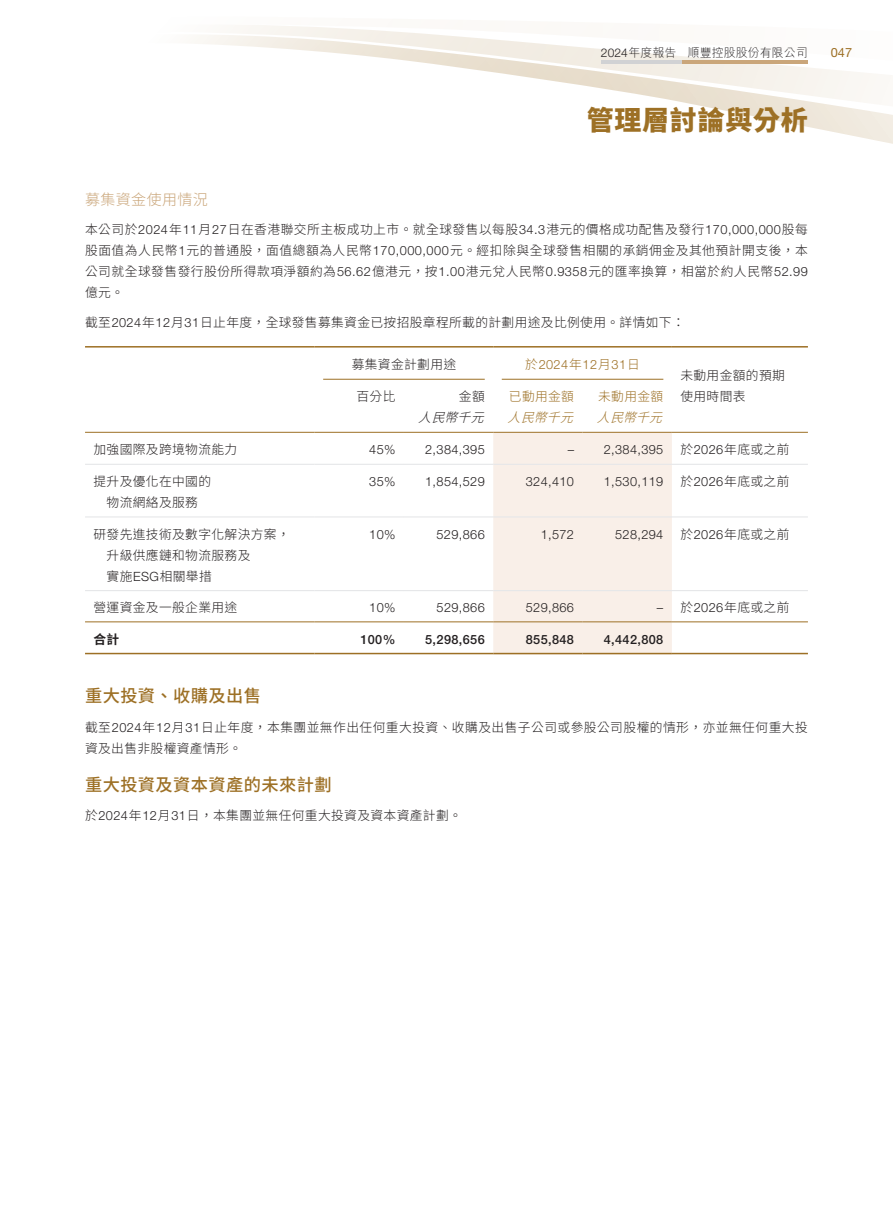
<style>
.page{position:relative;width:893px;height:1212px;background:#fff}
.page>*{position:absolute;margin:0;border:0;box-sizing:border-box;transform-origin:0 0}
.t1{font:800 27px "Source Han Sans TC";letter-spacing:.03em;color:#9d7025}
.t2{font:500 17.25px "Source Han Sans TC";letter-spacing:.025em;color:#9d7025}
.t3{font:300 15px "Source Han Sans TC";letter-spacing:.03em;color:#caa67a}
.t4{font:300 12.75px/21px "Source Han Sans TC";letter-spacing:.03em;color:#231f20}
.t5{font:300 12.75px "Helvetica Neue LT Pro";letter-spacing:.03em;color:#231f20}
.t6{font:500 12.75px "Helvetica Neue LT Pro";letter-spacing:.03em;color:#231f20}
.t7{font:300 12.75px "Helvetica Neue LT Pro";letter-spacing:.03em;color:#9d7025}
.t8{font:300 12.75px "Source Han Sans TC";letter-spacing:.03em;color:#9d7025}
.t9{font:italic 300 12.75px "Source Han Sans TC";color:#9d7025}
.t10{font:italic 300 12.75px "Source Han Sans TC";color:#231f20}
.t11{font:12.75px "Helvetica Neue LT Pro";color:#9d7025}
.t12{font:700 12.75px "Source Han Sans TC";color:#231f20}
.t13{font:300 12px "M Hei HK";letter-spacing:.005em;color:#231f20}
.s1{font-family:"Helvetica Neue LT Pro"}
.s2{font-family:"Source Han Sans TC"}
</style>
<div class="page">
<svg style="left:194px;top:25px;width:699px;height:116px"></svg>
<hr style="left:601px;top:60px;width:97px;height:3px;background:#d1d2d4">
<hr style="left:682px;top:60px;width:126px;height:3px;background:#caa67a">
<div style="left:493px;top:433px;width:179px;height:222px;background:#f9efe8"></div>
<hr style="left:85px;top:464px;width:230px;height:1px;background:#e6e7e9">
<hr style="left:315px;top:464px;width:89px;height:1px;background:#e6e7e9">
<hr style="left:404px;top:464px;width:89px;height:1px;background:#e6e7e9">
<hr style="left:493px;top:464px;width:90px;height:1px;background:#e6e7e9">
<hr style="left:583px;top:464px;width:89px;height:1px;background:#e6e7e9">
<hr style="left:672px;top:464px;width:136px;height:1px;background:#e6e7e9">
<hr style="left:85px;top:516px;width:230px;height:1px;background:#e6e7e9">
<hr style="left:315px;top:516px;width:89px;height:1px;background:#e6e7e9">
<hr style="left:404px;top:516px;width:89px;height:1px;background:#e6e7e9">
<hr style="left:493px;top:516px;width:90px;height:1px;background:#e6e7e9">
<hr style="left:583px;top:516px;width:89px;height:1px;background:#e6e7e9">
<hr style="left:672px;top:516px;width:136px;height:1px;background:#e6e7e9">
<hr style="left:85px;top:590px;width:230px;height:1px;background:#e6e7e9">
<hr style="left:315px;top:590px;width:89px;height:1px;background:#e6e7e9">
<hr style="left:404px;top:590px;width:89px;height:1px;background:#e6e7e9">
<hr style="left:493px;top:590px;width:90px;height:1px;background:#e6e7e9">
<hr style="left:583px;top:590px;width:89px;height:1px;background:#e6e7e9">
<hr style="left:672px;top:590px;width:136px;height:1px;background:#e6e7e9">
<hr style="left:85px;top:346px;width:230px;height:2px;background:#9d7025">
<hr style="left:315px;top:346px;width:178px;height:2px;background:#9d7025">
<hr style="left:493px;top:346px;width:179px;height:2px;background:#9d7025">
<hr style="left:672px;top:346px;width:136px;height:2px;background:#9d7025">
<hr style="left:323px;top:379px;width:162px;height:1px;background:#9d7025">
<hr style="left:502px;top:379px;width:161px;height:1px;background:#9d7025">
<hr style="left:85px;top:432px;width:230px;height:1px;background:#9d7025">
<hr style="left:315px;top:432px;width:89px;height:1px;background:#9d7025">
<hr style="left:404px;top:432px;width:89px;height:1px;background:#9d7025">
<hr style="left:493px;top:432px;width:90px;height:1px;background:#9d7025">
<hr style="left:583px;top:432px;width:89px;height:1px;background:#9d7025">
<hr style="left:672px;top:432px;width:136px;height:1px;background:#9d7025">
<hr style="left:85px;top:621px;width:230px;height:1px;background:#9d7025">
<hr style="left:315px;top:621px;width:89px;height:1px;background:#9d7025">
<hr style="left:404px;top:621px;width:89px;height:1px;background:#9d7025">
<hr style="left:493px;top:621px;width:90px;height:1px;background:#9d7025">
<hr style="left:583px;top:621px;width:89px;height:1px;background:#9d7025">
<hr style="left:672px;top:621px;width:136px;height:1px;background:#9d7025">
<hr style="left:85px;top:653px;width:230px;height:1px;background:#9d7025">
<hr style="left:315px;top:653px;width:89px;height:1px;background:#9d7025">
<hr style="left:404px;top:653px;width:89px;height:1px;background:#9d7025">
<hr style="left:493px;top:653px;width:90px;height:1px;background:#9d7025">
<hr style="left:583px;top:653px;width:89px;height:1px;background:#9d7025">
<hr style="left:672px;top:653px;width:136px;height:1px;background:#9d7025">
<p class="t13" style="left:601px;top:47px;width:209px"><span class="s1">2024</span>年度報告 順豐控股股份有限公司</p>
<p class="t11" style="left:831px;top:45px;width:23px">047</p>
<h1 class="t1" style="left:587px;top:105px;width:223px">管理層討論與分析</h1>
<p class="t3" style="left:85px;top:191px;width:124px">募集資金使用情況</p>
<p class="t4" style="left:85px;top:219px;width:724px;text-align:justify">本公司於<span class="s1">2024</span>年<span class="s1">11</span>月<span class="s1">27</span>日在香港聯交所主板成功上市。就全球發售以每股<span class="s1">34.3</span>港元的價格成功配售及發行<span class="s1">170,000,000</span>股每股面值為人民幣<span class="s1">1</span>元的普通股，面值總額為人民幣<span class="s1">170,000,000</span>元。經扣除與全球發售相關的承銷佣金及其他預計開支後，本公司就全球發售發行股份所得款項淨額約為<span class="s1">56.62</span>億港元，按<span class="s1">1.00</span>港元兌人民幣<span class="s1">0.9358</span>元的匯率換算，相當於約人民幣<span class="s1">52.99</span>億元。</p>
<p class="t4" style="left:85px;top:312px;width:601px">截至<span class="s1">2024</span>年<span class="s1">12</span>月<span class="s1">31</span>日止年度，全球發售募集資金已按招股章程所載的計劃用途及比例使用。詳情如下：</p>
<p class="t4" style="left:352px;top:354px;width:106px">募集資金計劃用途</p>
<p class="t7" style="left:525px;top:357px;width:116px"><span class="s2">於</span>2024<span class="s2">年</span>12<span class="s2">月</span>31<span class="s2">日</span></p>
<p class="t4" style="left:680px;top:365px;width:106px">未動用金額的預期</p>
<p class="t4" style="left:356px;top:386px;width:40px">百分比</p>
<p class="t4" style="left:459px;top:386px;width:27px">金額</p>
<p class="t4" style="left:680px;top:386px;width:67px">使用時間表</p>
<p class="t10" style="left:418px;top:410px;width:76px">人民幣千元</p>
<p class="t8" style="left:509px;top:389px;width:67px">已動用金額</p>
<p class="t9" style="left:508px;top:410px;width:76px">人民幣千元</p>
<p class="t8" style="left:598px;top:389px;width:67px">未動用金額</p>
<p class="t9" style="left:597px;top:410px;width:76px">人民幣千元</p>
<p class="t4" style="left:94px;top:439px;width:145px">加強國際及跨境物流能力</p>
<p class="t5" style="left:369px;top:442px;width:28px">45%</p>
<p class="t5" style="left:425px;top:442px;width:61px">2,384,395</p>
<p class="t5" style="left:568px;top:442px;width:97px">– 2,384,395</p>
<p class="t4" style="left:680px;top:439px;width:111px">於<span class="s1">2026</span>年底或之前</p>
<p class="t4" style="left:94px;top:471px;width:119px">提升及優化在中國的　物流網絡及服務</p>
<p class="t5" style="left:369px;top:474px;width:28px">35%</p>
<p class="t5" style="left:425px;top:474px;width:61px">1,854,529</p>
<p class="t5" style="left:526px;top:474px;width:50px">324,410</p>
<p class="t5" style="left:604px;top:474px;width:61px">1,530,119</p>
<p class="t4" style="left:680px;top:471px;width:111px">於<span class="s1">2026</span>年底或之前</p>
<p class="t4" style="left:94px;top:524px;width:198px">研發先進技術及數字化解決方案，　升級供應鏈和物流服務及<br>　實施<span class="s1">ESG</span>相關舉措</p>
<p class="t5" style="left:369px;top:526px;width:28px">10%</p>
<p class="t5" style="left:437px;top:526px;width:50px">529,866</p>
<p class="t5" style="left:541px;top:526px;width:35px">1,572</p>
<p class="t5" style="left:615px;top:526px;width:50px">528,294</p>
<p class="t4" style="left:680px;top:524px;width:111px">於<span class="s1">2026</span>年底或之前</p>
<p class="t4" style="left:94px;top:597px;width:145px">營運資金及一般企業用途</p>
<p class="t5" style="left:369px;top:600px;width:28px">10%</p>
<p class="t5" style="left:437px;top:600px;width:50px">529,866</p>
<p class="t5" style="left:526px;top:600px;width:50px">529,866</p>
<p class="t4" style="left:657px;top:597px;width:134px"><span class="s1">–</span> 於<span class="s1">2026</span>年底或之前</p>
<p class="t12" style="left:94px;top:632px;width:27px">合計</p>
<p class="t6" style="left:360px;top:632px;width:37px">100%</p>
<p class="t6" style="left:425px;top:632px;width:61px">5,298,656</p>
<p class="t6" style="left:526px;top:632px;width:50px">855,848</p>
<p class="t6" style="left:604px;top:632px;width:61px">4,442,808</p>
<h2 class="t2" style="left:85px;top:686px;width:178px">重大投資、收購及出售</h2>
<p class="t4" style="left:85px;top:717px;width:724px">截至<span class="s1">2024</span>年<span class="s1">12</span>月<span class="s1">31</span>日止年度，本集團並無作出任何重大投資、收購及出售子公司或參股公司股權的情形，亦並無任何重大投資及出售非股權資產情形。</p>
<h2 class="t2" style="left:85px;top:775px;width:248px">重大投資及資本資產的未來計劃</h2>
<p class="t4" style="left:85px;top:805px;width:378px">於<span class="s1">2024</span>年<span class="s1">12</span>月<span class="s1">31</span>日，本集團並無任何重大投資及資本資產計劃。</p>
</div>
